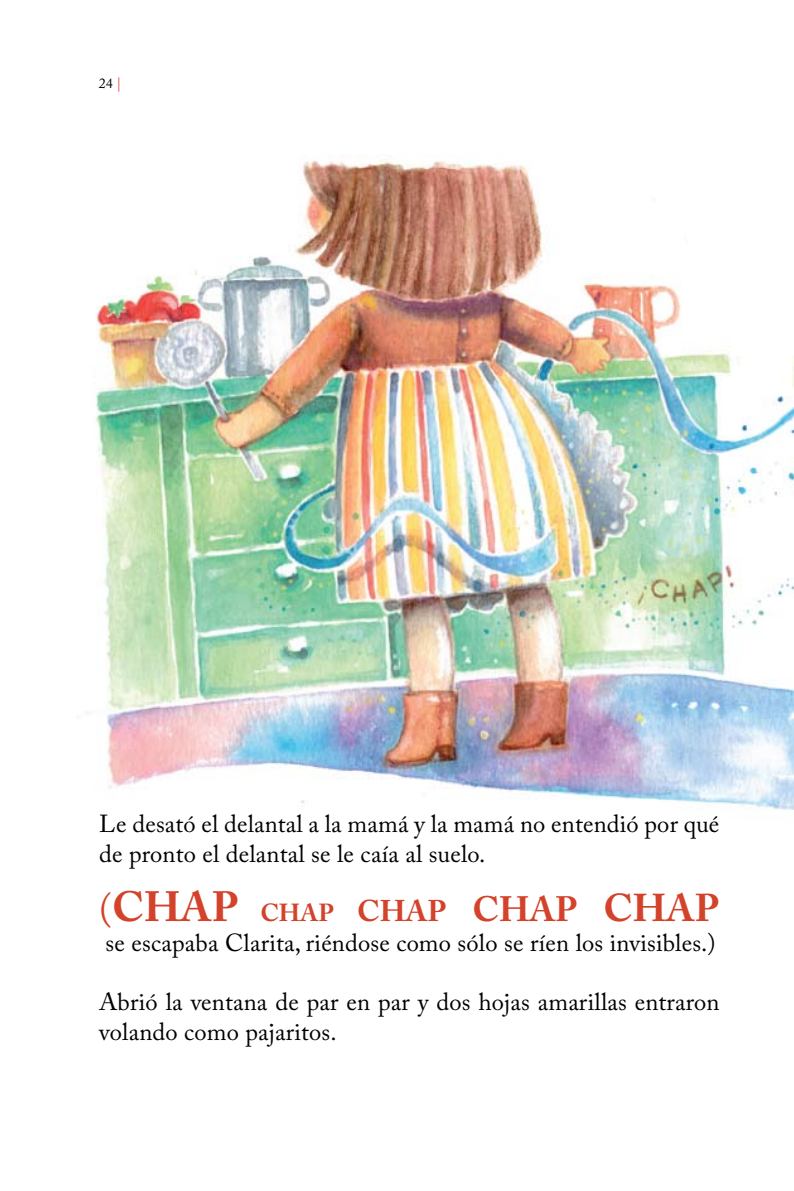
<style>
.page{position:relative;width:794px;height:1191px;background:#fff}
.page>*{position:absolute;margin:0;border:0;box-sizing:border-box;transform-origin:0 0}
.t1{font:700 42px "Adobe Caslon Pro";color:#d3422a}
.t2{font:24.5px/29.8px "Adobe Caslon Pro";letter-spacing:.005em;color:#000}
.t3{font:14px "Adobe Caslon Pro";color:#000}
.s1{color:#d3422a}
.s2{font-weight:400;font-size:38.5px}
.s3{font-size:24.5px}
.s4{font-size:29.75px}
.s5{font-size:35px}
.s6{font-size:38.5px}
</style>
<div class="page">
<img style="left:96px;top:160px;width:698px;height:650px">
<p class="t3" style="left:99px;top:75px;width:24px">24 <span class="s1">|</span></p>
<p class="t2" style="left:99px;top:808px;width:621px">Le desató el delantal a la mamá y la mamá no entendió por qué de pronto el delantal se le caía al suelo.</p>
<h1 class="t1" style="left:99px;top:882px;width:621px"><span class="s2">(</span>CHAP <span class="s3">CHAP</span> <span class="s4">CHAP</span> <span class="s5">CHAP</span> <span class="s6">CHAP</span></h1>
<p class="t2" style="left:106px;top:927px;width:611px">se escapaba Clarita, riéndose como sólo se ríen los invisibles.)</p>
<p class="t2" style="left:99px;top:987px;width:622px">Abrió la ventana de par en par y dos hojas amarillas entraron volando como pajaritos.</p>
</div>
